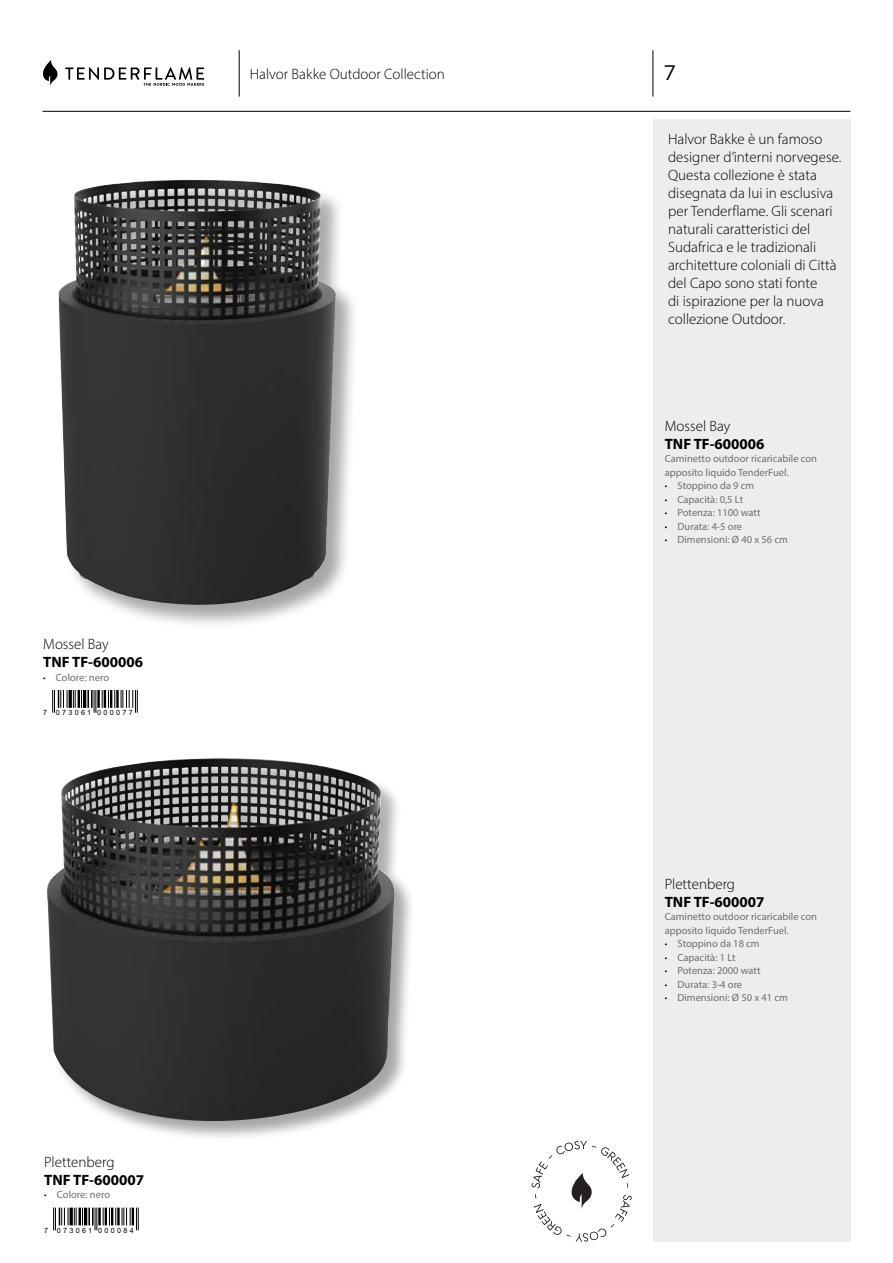
<style>
.page{position:relative;width:893px;height:1263px;background:#fff}
.page>*{position:absolute;margin:0;border:0;box-sizing:border-box;transform-origin:0 0}
.t1{font:21px "Gotham";color:#000}
.t2{font:300 15px/18px "Myriad Pro";color:#000}
.t3{font:700 15px "Myriad Pro";color:#000}
.t4{font:10.5px/13.5px "Myriad Pro";color:#706f6f}
.t5{font:7.2px "Arial";letter-spacing:.32em;color:#000}
.s1{font-weight:300;font-stretch:condensed;color:#000}
</style>
<div class="page">
<div style="left:653px;top:119px;width:197px;height:1123px;background:#ededed"></div>
<hr style="left:43px;top:111px;width:807px;height:1px;background:#000">
<hr style="left:653px;top:50px;width:1px;height:47px;background:#000">
<svg style="left:43px;top:60px;width:14px;height:26px"></svg>
<svg style="left:65px;top:67px;width:139px;height:19px"></svg>
<hr style="left:239px;top:50px;width:1px;height:47px;background:#000">
<svg style="left:52px;top:690px;width:63px;height:23px"></svg>
<hr style="left:116px;top:690px;width:3px;height:18px;background:#000">
<svg style="left:121px;top:690px;width:17px;height:23px"></svg>
<svg style="left:53px;top:1207px;width:63px;height:23px"></svg>
<hr style="left:117px;top:1207px;width:3px;height:18px;background:#000">
<svg style="left:122px;top:1207px;width:17px;height:23px"></svg>
<div style="left:58px;top:179px;width:302px;height:450px;background:#000;opacity:.35"></div>
<img style="left:59px;top:180px;width:277px;height:429px">
<div style="left:47px;top:758px;width:368px;height:384px;background:#000;opacity:.35"></div>
<img style="left:47px;top:758px;width:350px;height:381px">
<svg style="left:531px;top:1141px;width:101px;height:101px"></svg>
<p class="t2" style="left:43px;top:635px;width:67px">Mossel Bay</p>
<p class="t3" style="left:43px;top:652px;width:101px">TNF TF-600006</p>
<p class="t4" style="left:43px;top:670px;width:67px"><span class="s1">•</span> Colore: nero</p>
<p class="t5" style="left:43px;top:708px;width:91px">7 073061 000077</p>
<p class="t2" style="left:44px;top:1153px;width:72px">Plettenberg</p>
<p class="t3" style="left:44px;top:1170px;width:101px">TNF TF-600007</p>
<p class="t4" style="left:44px;top:1188px;width:67px"><span class="s1">•</span> Colore: nero</p>
<p class="t5" style="left:44px;top:1225px;width:91px">7 073061 000084</p>
<p class="t2" style="left:250px;top:65px;width:197px">Halvor Bakke Outdoor Collection</p>
<h1 class="t1" style="left:663px;top:61px;width:14px">7</h1>
<p class="t2" style="left:668px;top:130px;width:175px">Halvor Bakke è un famoso designer d’interni norvegese.<br>Questa collezione è stata disegnata da lui in esclusiva per Tenderflame. Gli scenari naturali caratteristici del<br>Sudafrica e le tradizionali architetture coloniali di Città del Capo sono stati fonte<br>di ispirazione per la nuova collezione Outdoor.</p>
<p class="t2" style="left:665px;top:417px;width:67px">Mossel Bay</p>
<p class="t3" style="left:665px;top:434px;width:101px">TNF TF-600006</p>
<p class="t4" style="left:665px;top:452px;width:154px">Caminetto outdoor ricaricabile con apposito liquido TenderFuel.</p>
<p class="t4" style="left:665px;top:479px;width:91px"><span class="s1">•</span> Stoppino da 9 cm</p>
<p class="t4" style="left:665px;top:492px;width:80px"><span class="s1">•</span> Capacità: 0,5 Lt</p>
<p class="t4" style="left:665px;top:506px;width:97px"><span class="s1">•</span> Potenza: 1100 watt</p>
<p class="t4" style="left:665px;top:519px;width:79px"><span class="s1">•</span> Durata: 4-5 ore</p>
<p class="t4" style="left:665px;top:533px;width:125px"><span class="s1">•</span> Dimensioni: Ø 40 x 56 cm</p>
<p class="t2" style="left:665px;top:874px;width:72px">Plettenberg</p>
<p class="t3" style="left:665px;top:892px;width:101px">TNF TF-600007</p>
<p class="t4" style="left:665px;top:910px;width:154px">Caminetto outdoor ricaricabile con apposito liquido TenderFuel.</p>
<p class="t4" style="left:665px;top:937px;width:96px"><span class="s1">•</span> Stoppino da 18 cm</p>
<p class="t4" style="left:665px;top:950px;width:72px"><span class="s1">•</span> Capacità: 1 Lt</p>
<p class="t4" style="left:665px;top:964px;width:97px"><span class="s1">•</span> Potenza: 2000 watt</p>
<p class="t4" style="left:665px;top:977px;width:79px"><span class="s1">•</span> Durata: 3-4 ore</p>
<p class="t4" style="left:665px;top:991px;width:125px"><span class="s1">•</span> Dimensioni: Ø 50 x 41 cm</p>
</div>
